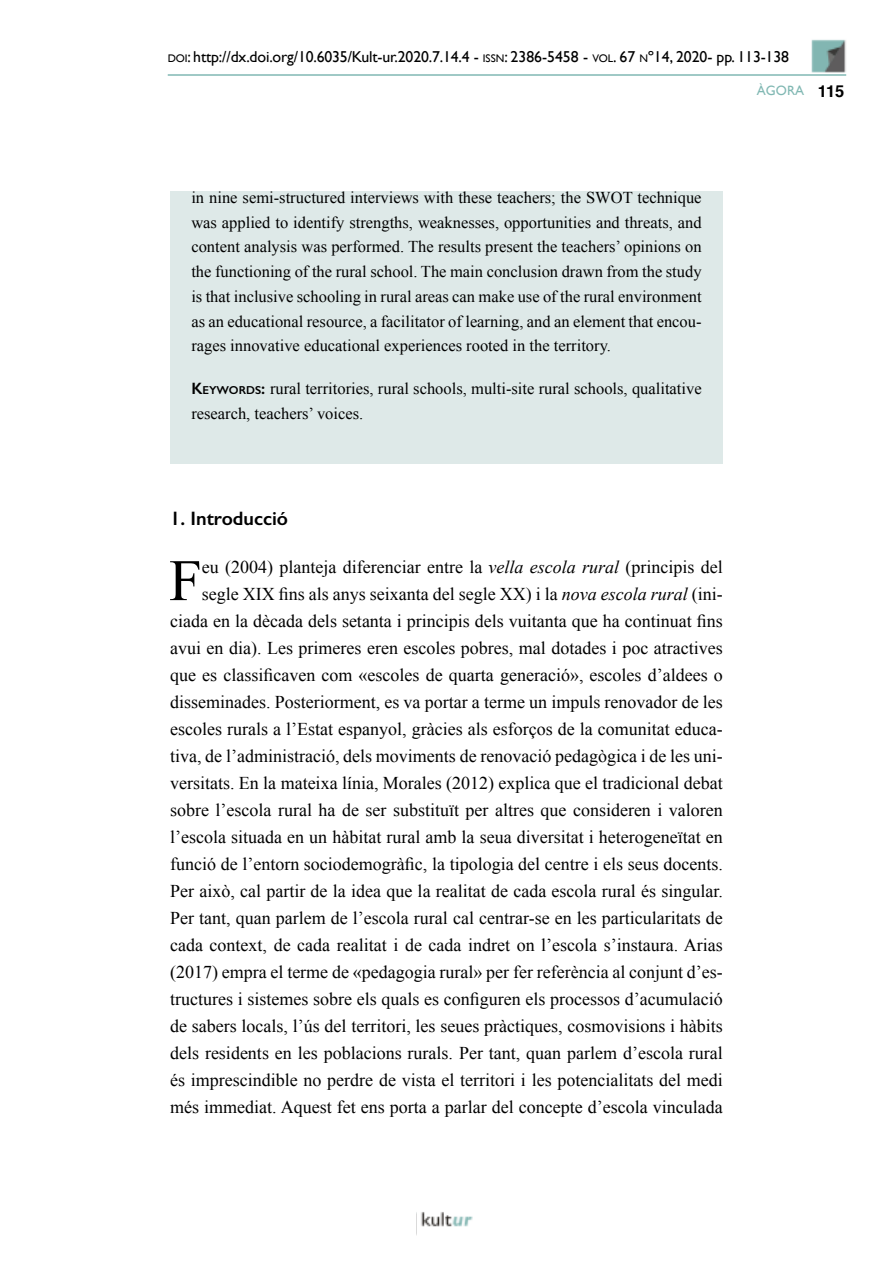
<style>
.page{position:relative;width:893px;height:1263px;background:#fff}
.page>*{position:absolute;margin:0;border:0;box-sizing:border-box;transform-origin:0 0}
.t1{font:58.8px "Times New Roman";color:#000}
.t2{font:600 19.5px "Gill Sans";color:#000}
.t3{font:18px/27px "Times New Roman";color:#000;text-align:right}
.t4{font:16.5px/24.8px "Times New Roman";color:#000;text-align:justify}
.t5{font:15.75px "Gill Sans";letter-spacing:-.01em;color:#000}
.t6{font:13.5px "Gill Sans";color:#81b8b3}
.s1{font-size:10.95px}
.s2{font-style:inherit}
.s3{font-family:"Helvetica";font-weight:700;font-size:16.5px;color:#000}
.s4{font-family:"Gill Sans";font-weight:600}
.s5{font-family:"Gill Sans";font-weight:600;font-size:11.55px}
.s6{font-style:italic}
</style>
<div class="page">
<img style="left:421px;top:1212px;width:52px;height:15px">
<img style="left:811px;top:39px;width:35px;height:34px">
<hr style="left:168px;top:74px;width:678px;height:2px;background:#81b8b3">
<div style="left:170px;top:191px;width:553px;height:272px;background:#dee9e8"></div>
<p class="t5" style="left:168px;top:47px;width:623px"><span class="s1">DOI</span>: http://dx.doi.org/10.6035/Kult-ur.2020.7.14.4 - <span class="s1">ISSN</span>: 2386-5458 - <span class="s1">VOL</span><span class="s2">. 67</span> <span class="s1">N</span><span class="s2">º14, 2020-</span> pp. <span class="s2">113-138</span></p>
<p class="t6" style="left:757px;top:83px;width:89px">ÀGORA <span class="s3">115</span></p>
<p class="t4" style="left:191px;top:185px;width:512px">in nine semi-structured interviews with these teachers; the SWOT technique was applied to identify strengths, weaknesses, opportunities and threats, and content analysis was performed. The results present the teachers’ opinions on the functioning of the rural school. The main conclusion drawn from the study is that inclusive schooling in rural areas can make use of the rural environment as an educational resource, a facilitator of learning, and an element that encou&shy;rages innovative educational experiences rooted in the territory.</p>
<p class="t4" style="left:191px;top:376px;width:512px"><span class="s4">K</span><span class="s5">EYWORDS</span><span class="s4">:</span> rural territories, rural schools, multi-site rural schools, qualitative research, teachers’ voices.</p>
<p class="t2" style="left:170px;top:506px;width:120px">1. Introducció</p>
<h1 class="t1" style="left:169px;top:541px;width:34px">F</h1>
<p class="t3" style="left:170px;top:553px;width:554px">eu (2004) planteja diferenciar entre la <span class="s6">vella escola rural</span> (principis del segle XIX fins als anys seixanta del segle XX) i la <span class="s6">nova escola rural</span> (ini&shy;ciada en la dècada dels setanta i principis dels vuitanta que ha continuat fins avui en dia). Les primeres eren escoles pobres, mal dotades i poc atractives que es classificaven com «escoles de quarta generació», escoles d’aldees o disseminades. Posteriorment, es va portar a terme un impuls renovador de les escoles rurals a l’Estat espanyol, gràcies als esforços de la comunitat educa&shy;tiva, de l’administració, dels moviments de renovació pedagògica i de les uni&shy;versitats. En la mateixa línia, Morales (2012) explica que el tradicional debat sobre l’escola rural ha de ser substituït per altres que consideren i valoren l’escola situada en un hàbitat rural amb la seua diversitat i heterogeneïtat en funció de l’entorn sociodemogràfic, la tipologia del centre i els seus docents.<br>Per això, cal partir de la idea que la realitat de cada escola rural és singular.<br>Per tant, quan parlem de l’escola rural cal centrar-se en les particularitats de cada context, de cada realitat i de cada indret on l’escola s’instaura. Arias (2017) empra el terme de «pedagogia rural» per fer referència al conjunt d’es&shy;tructures i sistemes sobre els quals es configuren els processos d’acumulació de sabers locals, l’ús del territori, les seues pràctiques, cosmovisions i hàbits dels residents en les poblacions rurals. Per tant, quan parlem d’escola rural és imprescindible no perdre de vista el territori i les potencialitats del medi més immediat. Aquest fet ens porta a parlar del concepte d’escola vinculada</p>
</div>
